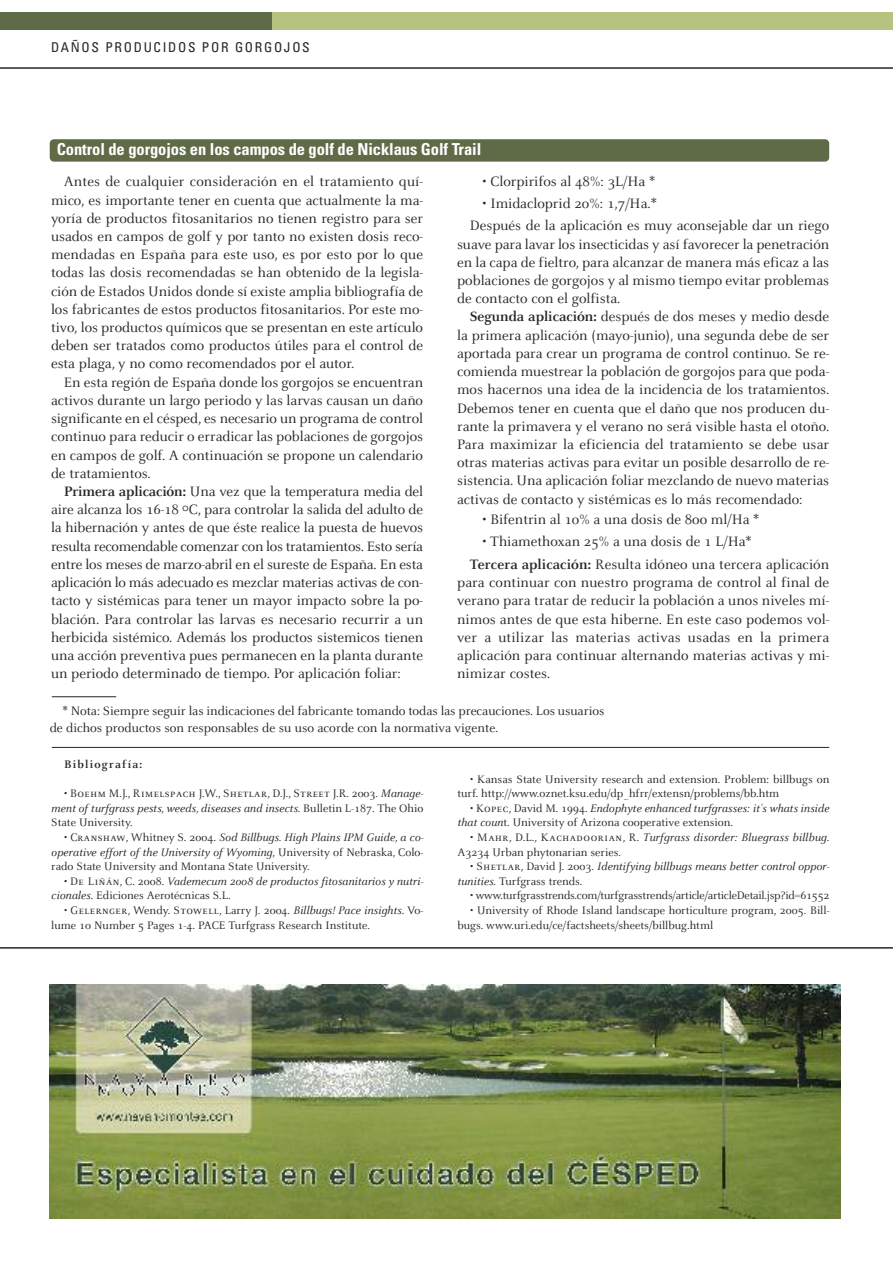
<style>
.page{position:relative;width:893px;height:1263px;background:#fff}
.page>*{position:absolute;margin:0;border:0;box-sizing:border-box;transform-origin:0 0}
.t1{font:700 condensed 16.5px "Univers LT Std";letter-spacing:-.005em;color:#fff}
.t2{font:15px/18.1px "Celeste";color:#272627;text-align:justify}
.t3{font:13.5px/16.4px "Celeste";letter-spacing:-.005em;color:#272627}
.t4{font:condensed 13.5px "Univers LT Std";letter-spacing:.125em;color:#272627}
.t5{font:12px/14.5px "Celeste";color:#272627}
.t6{font:italic 12px/14.5px "Celeste";color:#272627}
.t7{font:12px "Celeste";letter-spacing:-.02em;color:#272627}
.t8{font:700 12px "Celeste";letter-spacing:.1em;color:#272627}
.s1{font-weight:700}
.s2{font-family:"Celeste Caps"}
.s3{font-style:italic}
.s4{font-style:normal}
.s5{font-family:"Celeste Caps";font-style:normal}
</style>
<div class="page">
<div style="left:50px;top:139px;width:779px;height:23px;background:#5f6b46;border-radius:4px"></div>
<hr style="left:0;top:947px;width:893px;height:1px;background:#272627">
<img style="left:50px;top:985px;width:791px;height:234px">
<hr style="left:52px;top:747px;width:777px;height:1px;background:#272627">
<hr style="left:52px;top:696px;width:64px;height:1px;background:#272627">
<div style="left:0;top:13px;width:893px;height:17px;background:#b4c37f"></div>
<div style="left:0;top:13px;width:272px;height:17px;background:#5f6b46"></div>
<hr style="left:0;top:67px;width:893px;height:2px;background:#272627">
<p class="t4" style="left:51px;top:43px;width:260px">DAÑOS PRODUCIDOS POR GORGOJOS</p>
<p class="t1" style="left:57px;top:143px;width:426px">Control de gorgojos en los campos de golf de Nicklaus Golf Trail</p>
<p class="t2" style="left:483px;top:172px;width:174px">• Clorpirifos al 48%: 3L/Ha *</p>
<p class="t2" style="left:470px;top:191px;width:361px;line-height:22.5px;text-indent:13px">• Imidacloprid 2o%: 1,7/Ha.*<br>Después de la aplicación es muy aconsejable dar un riego</p>
<p class="t2" style="left:457px;top:234px;width:374px">suave para lavar los insecticidas y así favorecer la penetración en la capa de fieltro, para alcanzar de manera más eficaz a las poblaciones de gorgojos y al mismo tiempo evitar problemas de contacto con el golfista.</p>
<p class="t2" style="left:457px;top:307px;width:374px;text-indent:13px"><span class="s1">Segunda aplicación:</span> después de dos meses y medio desde la primera aplicación (mayo-junio), una segunda debe de ser aportada para crear un programa de control continuo. Se re&shy;comienda muestrear la población de gorgojos para que poda&shy;mos hacernos una idea de la incidencia de los tratamientos.<br>Debemos tener en cuenta que el daño que nos producen du&shy;rante la primavera y el verano no será visible hasta el otoño.<br>Para maximizar la eficiencia del tratamiento se debe usar otras materias activas para evitar un posible desarrollo de re&shy;sistencia. Una aplicación foliar mezclando de nuevo materias activas de contacto y sistémicas es lo más recomendado:</p>
<p class="t2" style="left:483px;top:510px;width:278px">• Bifentrin al 1o% a una dosis de 8oo ml/Ha *</p>
<p class="t2" style="left:470px;top:530px;width:361px;line-height:22.5px;text-indent:13px">• Thiamethoxan 25% a una dosis de 1 L/Ha*<br><span class="s1">Tercera aplicación:</span> Resulta idóneo una tercera aplicación</p>
<p class="t2" style="left:457px;top:573px;width:374px">para continuar con nuestro programa de control al final de verano para tratar de reducir la población a unos niveles mí&shy;nimos antes de que esta hiberne. En este caso podemos vol&shy;ver a utilizar las materias activas usadas en la primera aplicación para continuar alternando materias activas y mi&shy;nimizar costes.</p>
<p class="t3" style="left:50px;top:702px;width:556px;text-indent:13px">* Nota: Siempre seguir las indicaciones del fabricante tomando todas las precauciones. Los usuarios de dichos productos son responsables de su uso acorde con la normativa vigente.</p>
<p class="t2" style="left:51px;top:172px;width:374px;text-indent:13px">Antes de cualquier consideración en el tratamiento quí&shy;mico, es importante tener en cuenta que actualmente la ma&shy;yoría de productos fitosanitarios no tienen registro para ser usados en campos de golf y por tanto no existen dosis reco&shy;mendadas en España para este uso, es por esto por lo que todas las dosis recomendadas se han obtenido de la legisla&shy;ción de Estados Unidos donde sí existe amplia bibliografía de los fabricantes de estos productos fitosanitarios. Por este mo&shy;tivo, los productos químicos que se presentan en este artículo deben ser tratados como productos útiles para el control de esta plaga, y no como recomendados por el autor.</p>
<p class="t2" style="left:51px;top:372px;width:374px;text-indent:13px">En esta región de España donde los gorgojos se encuentran activos durante un largo periodo y las larvas causan un daño significante en el césped, es necesario un programa de control continuo para reducir o erradicar las poblaciones de gorgojos en campos de golf. A continuación se propone un calendario de tratamientos.</p>
<p class="t2" style="left:51px;top:482px;width:374px;text-indent:13px"><span class="s1">Primera aplicación:</span> Una vez que la temperatura media del aire alcanza los 16-18 <sup>0</sup>C, para controlar la salida del adulto de la hibernación y antes de que éste realice la puesta de huevos resulta recomendable comenzar con los tratamientos. Esto sería entre los meses de marzo-abril en el sureste de España. En esta aplicación lo más adecuado es mezclar materias activas de con&shy;tacto y sistémicas para tener un mayor impacto sobre la po&shy;blación. Para controlar las larvas es necesario recurrir a un herbicida sistémico. Además los productos sistemicos tienen una acción preventiva pues permanecen en la planta durante un periodo determinado de tiempo. Por aplicación foliar:</p>
<p class="t8" style="left:64px;top:757px;width:80px">Bibliografía:</p>
<p class="t5" style="left:51px;top:786px;width:374px;text-align:justify;text-indent:13px">• B<span class="s2">oehm</span> M.J., R<span class="s2">imelspach</span> J.W., S<span class="s2">hetlar</span>, D.J., <span class="s2">Street</span> J.R. 2oo3. <span class="s3">Manage&shy;ment of turfgrass pests, weeds, diseases and insects</span>. Bulletin L-187. The Ohio State University.</p>
<p class="t5" style="left:51px;top:829px;width:374px;text-align:justify;text-indent:13px">• C<span class="s2">ranshaw</span>, Whitney S. 2oo4. <span class="s3">Sod Billbugs. High Plains IPM Guide, a co&shy;operative effort of the University of Wyoming</span>, University of Nebraska, Colo&shy;rado State University and Montana State University.</p>
<p class="t6" style="left:51px;top:873px;width:374px;text-indent:13px"><span class="s4">• D</span><span class="s5">e</span> <span class="s4">L</span><span class="s5">iñán</span><span class="s4">, C. 2oo8.</span> Vademecum 2oo8 de productos fitosanitarios y nutri&shy;cionales<span class="s4">. Ediciones Aerotécnicas S.L.</span></p>
<p class="t5" style="left:51px;top:902px;width:374px;text-indent:13px">• G<span class="s2">elernger</span>, Wendy. <span class="s2">Stowell</span>, Larry J. 2oo4. <span class="s3">Billbugs! Pace insights</span>. Vo&shy;lume 1o Number 5 Pages 1-4. PACE Turfgrass Research Institute.</p>
<p class="t5" style="left:457px;top:771px;width:374px;text-indent:13px">• Kansas State University research and extension. Problem: billbugs on turf. http://www.oznet.ksu.edu/dp_hfrr/extensn/problems/bb.htm</p>
<p class="t5" style="left:457px;top:800px;width:374px;text-indent:13px">• K<span class="s2">opec</span>, David M. 1994. <span class="s3">Endophyte enhanced turfgrasses: it’s whats inside that coun</span>t. University of Arizona cooperative extension.</p>
<p class="t5" style="left:457px;top:829px;width:374px;text-indent:13px">• M<span class="s2">ahr</span>, D.L., K<span class="s2">achadoorian</span>, R. <span class="s3">Turfgrass disorder: Bluegrass billbug</span>.<br>A3234 Urban phytonarian series.</p>
<p class="t6" style="left:457px;top:859px;width:374px;text-indent:13px"><span class="s4">• S</span><span class="s5">hetlar</span><span class="s4">, David J. 2oo3.</span> Identifying billbugs means better control oppor&shy;tunities<span class="s4">. Turfgrass trends.</span></p>
<p class="t7" style="left:470px;top:888px;width:361px">• www.turfgrasstrends.com/turfgrasstrends/article/articleDetail.jsp?id=61552</p>
<p class="t5" style="left:457px;top:902px;width:374px;text-indent:13px">• University of Rhode Island landscape horticulture program, 2oo5. Bill&shy;bugs. www.uri.edu/ce/factsheets/sheets/billbug.html</p>
</div>
